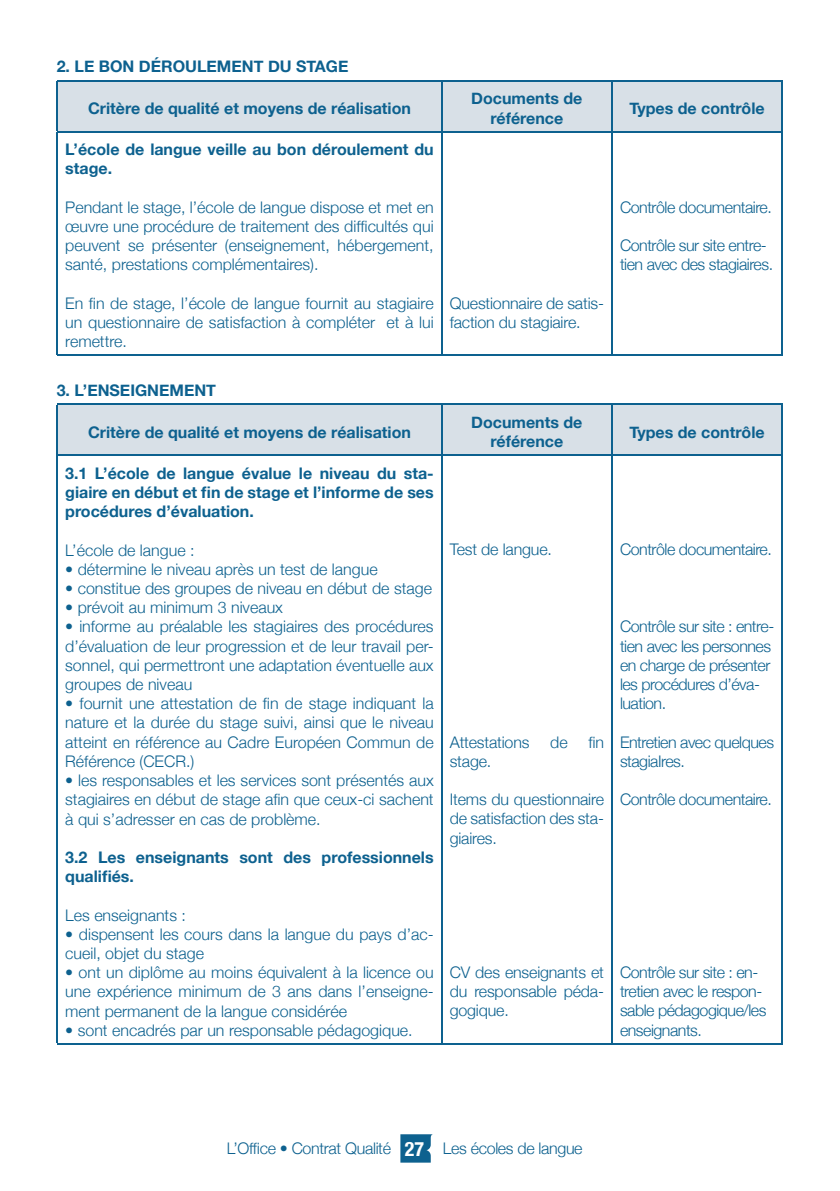
<style>
.page{position:relative;width:840px;height:1191px;background:#fff}
.page>*{position:absolute;margin:0;border:0;box-sizing:border-box;transform-origin:0 0}
.t1{font:300 16px/19.2px "Helvetica Neue";letter-spacing:-.01em;color:#0d618f;text-align:justify}
.t2{font:700 16px/19.2px "Helvetica Neue";color:#0d618f;text-align:center}
.t3{font:300 16px/19.2px "Helvetica Neue";letter-spacing:-.03em;color:#0d618f}
.s1{font-weight:700;font-stretch:condensed;font-size:20px;color:#fff}
</style>
<div class="page">
<div style="left:58px;top:81px;width:723px;height:50px;background:#d8e0e7"></div>
<hr style="left:57px;top:80px;width:384px;height:1px;background:#0d618f">
<hr style="left:57px;top:81px;width:1px;height:50px;background:#0d618f">
<hr style="left:441px;top:80px;width:170px;height:1px;background:#0d618f">
<hr style="left:441px;top:81px;width:1px;height:50px;background:#0d618f">
<hr style="left:611px;top:80px;width:171px;height:1px;background:#0d618f">
<hr style="left:611px;top:81px;width:1px;height:50px;background:#0d618f">
<hr style="left:781px;top:81px;width:1px;height:50px;background:#0d618f">
<hr style="left:57px;top:131px;width:384px;height:1px;background:#0d618f">
<hr style="left:57px;top:132px;width:1px;height:223px;background:#0d618f">
<hr style="left:441px;top:131px;width:170px;height:1px;background:#0d618f">
<hr style="left:441px;top:132px;width:1px;height:223px;background:#0d618f">
<hr style="left:611px;top:131px;width:171px;height:1px;background:#0d618f">
<hr style="left:611px;top:132px;width:1px;height:223px;background:#0d618f">
<hr style="left:781px;top:132px;width:1px;height:223px;background:#0d618f">
<hr style="left:57px;top:355px;width:384px;height:1px;background:#0d618f">
<hr style="left:441px;top:355px;width:170px;height:1px;background:#0d618f">
<hr style="left:611px;top:355px;width:171px;height:1px;background:#0d618f">
<div style="left:58px;top:405px;width:723px;height:49px;background:#d8e0e7"></div>
<hr style="left:57px;top:404px;width:384px;height:1px;background:#0d618f">
<hr style="left:57px;top:405px;width:1px;height:49px;background:#0d618f">
<hr style="left:441px;top:404px;width:170px;height:1px;background:#0d618f">
<hr style="left:441px;top:405px;width:1px;height:49px;background:#0d618f">
<hr style="left:611px;top:404px;width:171px;height:1px;background:#0d618f">
<hr style="left:611px;top:405px;width:1px;height:49px;background:#0d618f">
<hr style="left:781px;top:405px;width:1px;height:49px;background:#0d618f">
<hr style="left:57px;top:454px;width:384px;height:1px;background:#0d618f">
<hr style="left:57px;top:455px;width:1px;height:588px;background:#0d618f">
<hr style="left:441px;top:454px;width:170px;height:1px;background:#0d618f">
<hr style="left:441px;top:455px;width:1px;height:588px;background:#0d618f">
<hr style="left:611px;top:454px;width:171px;height:1px;background:#0d618f">
<hr style="left:611px;top:455px;width:1px;height:588px;background:#0d618f">
<hr style="left:781px;top:455px;width:1px;height:588px;background:#0d618f">
<hr style="left:57px;top:1043px;width:384px;height:1px;background:#0d618f">
<hr style="left:441px;top:1043px;width:170px;height:1px;background:#0d618f">
<hr style="left:611px;top:1043px;width:171px;height:1px;background:#0d618f">
<svg style="left:400px;top:1134px;width:32px;height:28px"></svg>
<p class="t2" style="left:57px;top:57px;width:293px">2. LE BON DÉROULEMENT DU STAGE</p>
<p class="t2" style="left:88px;top:98px;width:324px">Critère de qualité et moyens de réalisation</p>
<p class="t2" style="left:471px;top:89px;width:113px">Documents de référence</p>
<p class="t2" style="left:629px;top:98px;width:137px">Types de contrôle</p>
<p class="t2" style="left:65px;top:140px;width:370px;text-align:left">L’école de langue veille au bon déroulement du stage.</p>
<p class="t1" style="left:65px;top:197px;width:370px">Pendant le stage, l’école de langue dispose et met en œuvre une procédure de traitement des difficultés qui peuvent se présenter (enseignement, hébergement, santé, prestations complémentaires).</p>
<p class="t1" style="left:65px;top:293px;width:370px">En fin de stage, l’école de langue fournit au stagiaire un questionnaire de satisfaction à compléter et à lui remettre.</p>
<p class="t1" style="left:449px;top:293px;width:156px">Questionnaire de satis&shy;faction du stagiaire.</p>
<p class="t3" style="left:619px;top:197px;width:153px">Contrôle documentaire.</p>
<p class="t3" style="left:619px;top:235px;width:154px">Contrôle sur site entre&shy;tien avec des stagiaires.</p>
<p class="t2" style="left:57px;top:380px;width:161px">3. L’ENSEIGNEMENT</p>
<p class="t2" style="left:88px;top:422px;width:324px">Critère de qualité et moyens de réalisation</p>
<p class="t2" style="left:471px;top:412px;width:113px">Documents de référence</p>
<p class="t2" style="left:629px;top:422px;width:137px">Types de contrôle</p>
<p class="t2" style="left:65px;top:463px;width:370px;text-align:justify">3.1 L’école de langue évalue le niveau du sta&shy;giaire en début et fin de stage et l’informe de ses procédures d’évaluation.</p>
<p class="t1" style="left:65px;top:540px;width:131px">L’école de langue :</p>
<p class="t1" style="left:65px;top:559px;width:314px">• détermine le niveau après un test de langue</p>
<p class="t1" style="left:65px;top:578px;width:368px">• constitue des groupes de niveau en début de stage</p>
<p class="t1" style="left:65px;top:597px;width:219px">• prévoit au minimum 3 niveaux</p>
<p class="t1" style="left:65px;top:617px;width:370px">• informe au préalable les stagiaires des procédures d’évaluation de leur progression et de leur travail per&shy;sonnel, qui permettront une adaptation éventuelle aux groupes de niveau</p>
<p class="t1" style="left:65px;top:693px;width:370px">• fournit une attestation de fin de stage indiquant la nature et la durée du stage suivi, ainsi que le niveau atteint en référence au Cadre Européen Commun de Référence (CECR.)</p>
<p class="t1" style="left:65px;top:770px;width:370px">• les responsables et les services sont présentés aux stagiaires en début de stage afin que ceux-ci sachent à qui s’adresser en cas de problème.</p>
<p class="t2" style="left:65px;top:847px;width:370px;text-align:left">3.2 Les enseignants sont des professionnels qualifiés.</p>
<p class="t1" style="left:65px;top:905px;width:122px">Les enseignants :</p>
<p class="t1" style="left:65px;top:924px;width:370px">• dispensent les cours dans la langue du pays d’ac&shy;cueil, objet du stage</p>
<p class="t1" style="left:65px;top:962px;width:369px">• ont un diplôme au moins équivalent à la licence ou une expérience minimum de 3 ans dans l’enseigne&shy;ment permanent de la langue considérée</p>
<p class="t1" style="left:65px;top:1020px;width:349px">• sont encadrés par un responsable pédagogique.</p>
<p class="t3" style="left:619px;top:540px;width:153px">Contrôle documentaire.</p>
<p class="t1" style="left:449px;top:540px;width:104px">Test de langue.</p>
<p class="t3" style="left:619px;top:616px;width:156px">Contrôle sur site : entre&shy;tien avec les personnes en charge de présenter les procédures d’éva&shy;luation.</p>
<p class="t3" style="left:619px;top:732px;width:155px">Entretien avec quelques stagiaIres.</p>
<p class="t3" style="left:619px;top:789px;width:153px">Contrôle documentaire.</p>
<p class="t1" style="left:449px;top:732px;width:81px">Attestations</p>
<p class="t1" style="left:550px;top:732px;width:19px">de</p>
<p class="t1" style="left:588px;top:732px;width:17px">fin</p>
<p class="t1" style="left:449px;top:751px;width:43px">stage.</p>
<p class="t1" style="left:449px;top:789px;width:156px">Items du questionnaire de satisfaction des sta&shy;giaires.</p>
<p class="t3" style="left:619px;top:962px;width:148px">Contrôle sur site : en&shy;tretien avec le respon&shy;sable pédagogique/les enseignants.</p>
<p class="t1" style="left:449px;top:962px;width:156px">CV des enseignants et du responsable péda&shy;gogique.</p>
<p class="t1" style="left:226px;top:1138px;width:357px">L’Office • Contrat Qualité <span class="s1">27</span> Les écoles de langue</p>
</div>
